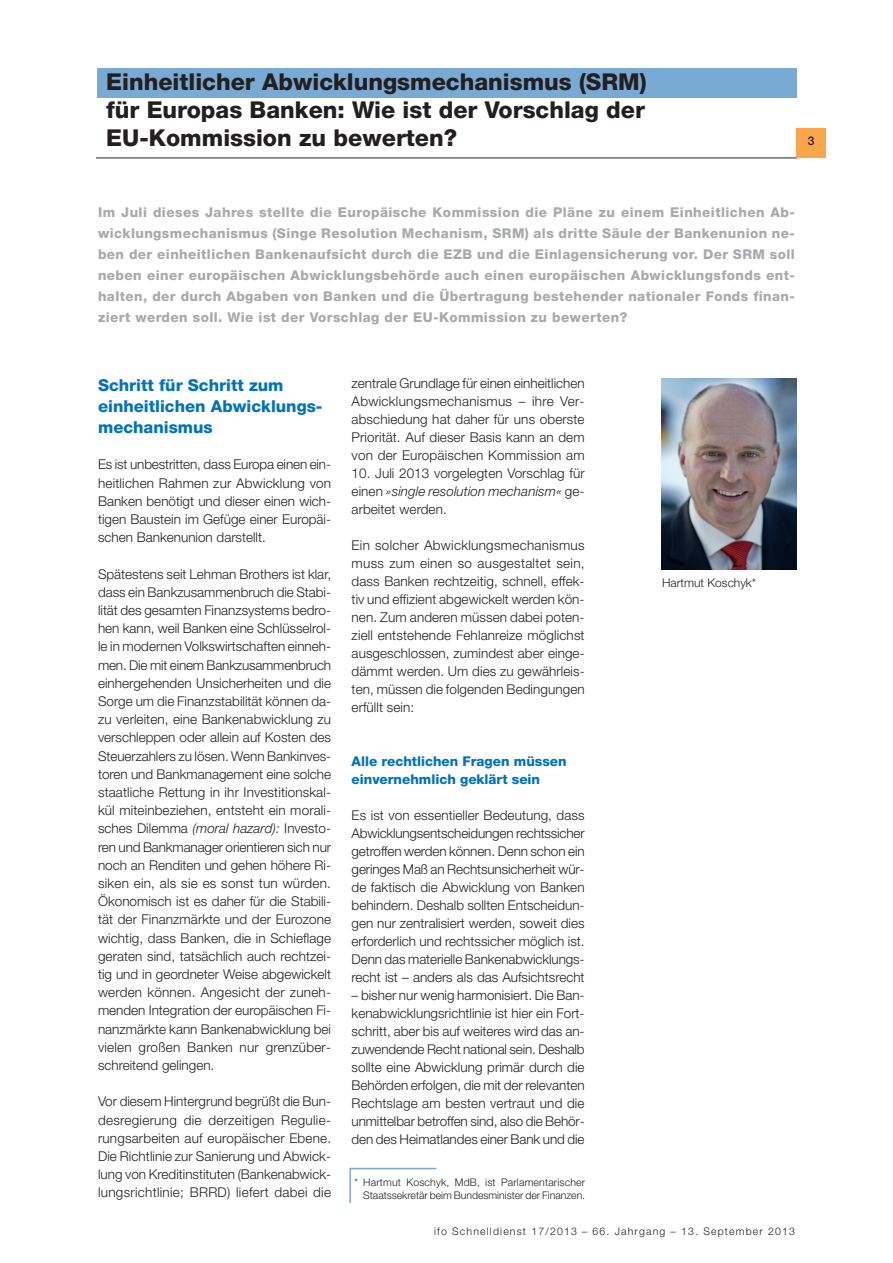
<style>
.page{position:relative;width:893px;height:1263px;background:#fff}
.page>*{position:absolute;margin:0;border:0;box-sizing:border-box;transform-origin:0 0}
.t1{font:800 23.25px/27.9px "Helvetica Neue LT Std";color:#231f20}
.t2{font:800 16.5px/21.1px "Helvetica Neue LT Std";color:#0073bc}
.t3{font:300 13.5px/18.1px "Helvetica Neue LT Std";letter-spacing:.005em;color:#231f20;text-align:justify}
.t4{font:800 13.5px/21px "Helvetica Neue LT Std";letter-spacing:.03em;color:#a8a9ad;text-align:justify}
.t5{font:800 13.5px/18px "Helvetica Neue LT Std";color:#0073bc}
.t6{font:300 12px "Helvetica Neue LT Std";color:#231f20}
.t7{font:500 12px "Helvetica Neue LT Std";color:#231f20}
.t8{font:300 10.5px/12.8px "Helvetica Neue LT Std";letter-spacing:-.005em;color:#231f20;text-align:right}
.t9{font:300 10.5px "Helvetica Neue LT Std";letter-spacing:.11em;color:#231f20}
.s1{font-style:italic}
</style>
<div class="page">
<hr style="left:96px;top:158px;width:701px;height:1px;background:#231f20">
<div style="left:796px;top:128px;width:30px;height:29px;background:#f9a64a"></div>
<div style="left:97px;top:68px;width:699px;height:30px;background:#79aad4"></div>
<img style="left:662px;top:379px;width:134px;height:191px">
<svg style="left:349px;top:1167px;width:88px;height:36px"></svg>
<h1 class="t1" style="left:106px;top:70px;width:542px">Einheitlicher Abwicklungsmechanismus (SRM)</h1>
<h1 class="t1" style="left:106px;top:98px;width:540px">für Europas Banken: Wie ist der Vorschlag der<br>EU-Kommission zu bewerten?</h1>
<p class="t7" style="left:808px;top:134px;width:8px">3</p>
<p class="t4" style="left:98px;top:203px;width:698px">Im Juli dieses Jahres stellte die Europäische Kommission die Pläne zu einem Einheitlichen Ab&shy;wicklungsmechanismus (Singe Resolution Mechanism, SRM) als dritte Säule der Bankenunion ne&shy;ben der einheitlichen Bankenaufsicht durch die EZB und die Einlagensicherung vor. Der SRM soll neben einer europäischen Abwicklungsbehörde auch einen europäischen Abwicklungsfonds ent&shy;halten, der durch Abgaben von Banken und die Übertragung bestehender nationaler Fonds finan&shy;ziert werden soll. Wie ist der Vorschlag der EU-Kommission zu bewerten?</p>
<p class="t2" style="left:98px;top:376px;width:226px">Schritt für Schritt zum einheitlichen Abwicklungs&shy;mechanismus</p>
<p class="t3" style="left:98px;top:457px;width:235px">Es ist unbestritten, dass Europa einen ein&shy;heitlichen Rahmen zur Abwicklung von Banken benötigt und dieser einen wich&shy;tigen Baustein im Gefüge einer Europäi&shy;schen Bankenunion darstellt.</p>
<p class="t3" style="left:98px;top:566px;width:235px">Spätestens seit Lehman Brothers ist klar, dass ein Bankzusammenbruch die Stabi&shy;lität des gesamten Finanzsystems bedro&shy;hen kann, weil Banken eine Schlüsselrol&shy;le in modernen Volkswirtschaften einneh&shy;men. Die mit einem Bankzusammenbruch einhergehenden Unsicherheiten und die Sorge um die Finanzstabilität können da&shy;zu verleiten, eine Bankenabwicklung zu verschleppen oder allein auf Kosten des Steuerzahlers zu lösen. Wenn Bankinves&shy;toren und Bankmanagement eine solche staatliche Rettung in ihr Investitionskal&shy;kül miteinbeziehen, entsteht ein morali&shy;sches Dilemma <span class="s1">(moral hazard):</span> Investo&shy;ren und Bankmanager orientieren sich nur noch an Renditen und gehen höhere Ri&shy;siken ein, als sie es sonst tun würden.<br>Ökonomisch ist es daher für die Stabili&shy;tät der Finanzmärkte und der Eurozone wichtig, dass Banken, die in Schieflage geraten sind, tatsächlich auch rechtzei&shy;tig und in geordneter Weise abgewickelt werden können. Angesicht der zuneh&shy;menden Integration der europäischen Fi&shy;nanzmärkte kann Bankenabwicklung bei vielen großen Banken nur grenzüber&shy;schreitend gelingen.</p>
<p class="t3" style="left:98px;top:1094px;width:234px">Vor diesem Hintergrund begrüßt die Bun&shy;desregierung die derzeitigen Regulie&shy;rungsarbeiten auf europäischer Ebene.<br>Die Richtlinie zur Sanierung und Abwick&shy;lung von Kreditinstituten (Bankenabwick&shy;lungsrichtlinie; BRRD) liefert dabei die</p>
<p class="t3" style="left:352px;top:376px;width:235px">zent rale Grundlage für einen einheitlichen Abwicklungsmechanismus – ihre Ver - abschiedung hat daher für uns oberste Priorität. Auf dieser Basis kann an dem von der Europäischen Kommission am</p>
<p class="t3" style="left:352px;top:466px;width:234px">10. Juli 2013 vorgelegten Vorschlag für einen <span class="s1">»single resolution mechanism«</span> ge&shy;arbeitet werden.</p>
<p class="t3" style="left:352px;top:538px;width:235px">Ein solcher Abwicklungsmechanismus muss zum einen so ausgestaltet sein, dass Banken rechtzeitig, schnell, effek&shy;tiv und effizient abgewickelt werden kön&shy;nen. Zum anderen müssen dabei poten&shy;ziell entstehende Fehlanreize möglichst ausgeschlossen, zumindest aber einge&shy;dämmt werden. Um dies zu gewährleis&shy;ten, müssen die folgenden Bedingungen erfüllt sein:</p>
<p class="t5" style="left:352px;top:754px;width:217px">Alle rechtlichen Fragen müssen einvernehmlich geklärt sein</p>
<p class="t3" style="left:352px;top:808px;width:235px">Es ist von essentieller Bedeutung, dass Abwicklungsentscheidungen rechtssicher getroffen werden können. Denn schon ein geringes Maß an Rechtsunsicherheit wür&shy;de faktisch die Abwicklung von Banken behindern. Deshalb sollten Entscheidun&shy;gen nur zentralisiert werden, soweit dies erforderlich und rechtssicher möglich ist.<br>Denn das materielle Bankenabwicklungs&shy;recht ist – anders als das Aufsichtsrecht</p>
<p class="t3" style="left:352px;top:988px;width:235px">– bisher nur wenig harmonisiert. Die Ban&shy;kenabwicklungsrichtlinie ist hier ein Fort&shy;schritt, aber bis auf weiteres wird das an&shy;zuwendende Recht national sein. Deshalb sollte eine Abwicklung primär durch die Behörden erfolgen, die mit der relevanten Rechtslage am besten vertraut und die unmittelbar betroffen sind, also die Behör&shy;den des Heimatlandes einer Bank und die</p>
<p class="t8" style="left:354px;top:1177px;width:232px">* Hartmut Koschyk, MdB, ist Parlamentarischer<br>Staatssekretär beim Bundesminister der Finanzen.</p>
<p class="t6" style="left:662px;top:579px;width:95px">Hartmut Koschyk*</p>
<p class="t9" style="left:434px;top:1227px;width:362px">ifo Schnelldienst 17/2013 – 66. Jahrgang – 13. September 2013</p>
</div>
